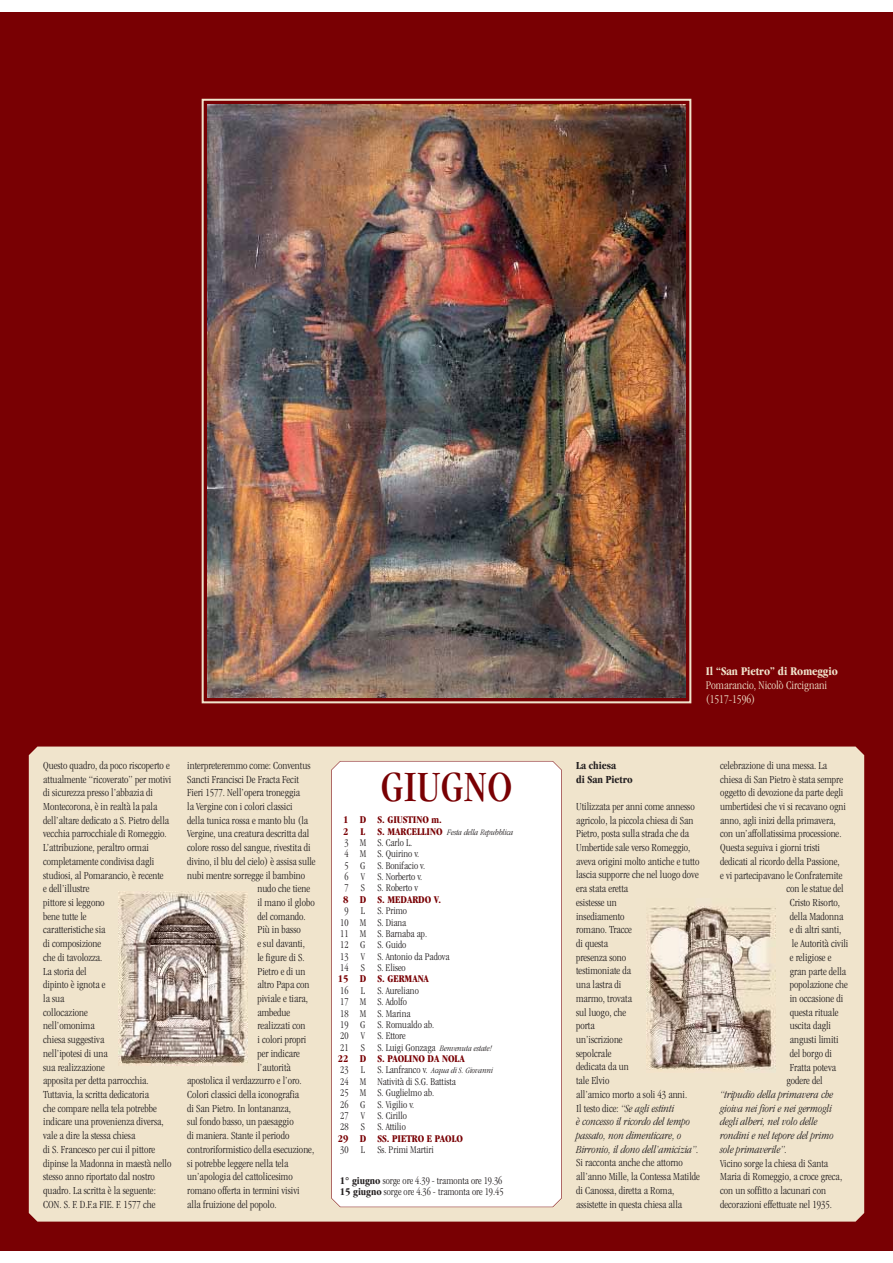
<style>
.page{position:relative;width:893px;height:1263px;background:#fff}
.page>*{position:absolute;margin:0;border:0;box-sizing:border-box;transform-origin:0 0}
.t1{font:condensed 44.7px "Garamond";letter-spacing:.02em;color:#790003}
.t2{font:300 condensed 12.15px/14.2px "Garamond";color:#f0e4cc}
.t3{font:700 condensed 12.15px "Garamond";color:#f0e4cc}
.t4{font:300 condensed 11.1px/13.6px "Garamond";color:#231f20}
.t5{font:italic 300 condensed 11.1px/13.6px "Garamond";color:#231f20}
.t6{font:700 condensed 11.1px/13.6px "Garamond";color:#231f20}
.t7{font:300 condensed 10.65px/11.4px "Garamond";color:#231f20}
.t8{font:700 condensed 10.65px "Garamond";color:#790004}
.t9{font:italic 300 condensed 8.7px "Garamond";color:#231f20}
.s1{font-weight:700;font-style:normal;font-size:10.65px;color:#790004}
.s2{font-style:italic;font-size:8.7px}
.s3{font-weight:700;color:#790004}
.s4{font-style:normal;font-size:10.65px}
.s5{font-weight:700}
.s6{font-style:italic}
</style>
<div class="page">
<div style="left:0;top:12px;width:892px;height:1238px;background:#790003"></div>
<div style="left:29px;top:747px;width:835px;height:475px;background:#f0e4cc"></div>
<div style="left:331px;top:761px;width:230px;height:446px;background:#fff"></div>
<img style="left:118px;top:891px;width:129px;height:174px">
<img style="left:646px;top:899px;width:129px;height:173px">
<div style="left:202px;top:99px;width:489px;height:604px;border:2px solid #f0e4cc"></div>
<img style="left:207px;top:105px;width:478px;height:593px">
<p class="t4" style="left:43px;top:759px;width:130px">Questo quadro, da poco riscoperto e attualmente “ricoverato” per motivi di sicurezza presso l’abbazia di<br>Montecorona, è in realtà la pala dell’altare dedicato a S. Pietro della vecchia parrocchiale di Romeggio.<br>L’attribuzione, peraltro ormai completamente condivisa dagli studiosi, al Pomarancio, è recente<br>e dell’illustre<br>pittore si leggono<br>bene tutte le<br>caratteristiche sia<br>di composizione<br>che di tavolozza.<br>La storia del<br>dipinto è ignota e<br>la sua<br>collocazione<br>nell’omonima<br>chiesa suggestiva<br>nell’ipotesi di una<br>sua realizzazione<br>apposita per detta parrocchia.<br>Tuttavia, la scritta dedicatoria<br>che compare nella tela potrebbe indicare una provenienza diversa, vale a dire la stessa chiesa<br>di S. Francesco per cui il pittore dipinse la Madonna in maestà nello stesso anno riportato dal nostro quadro. La scritta è la seguente:<br>CON. S. F. D.F.a FIE. F. 1577 che</p>
<p class="t4" style="left:187px;top:759px;width:125px">interpreteremmo come: Conventus</p>
<p class="t4" style="left:187px;top:773px;width:113px">Sancti Francisci De Fracta Fecit</p>
<p class="t4" style="left:187px;top:787px;width:114px">Fieri 1577. Nell’opera troneggia</p>
<p class="t4" style="left:187px;top:800px;width:107px">la Vergine con i colori classici</p>
<p class="t4" style="left:187px;top:814px;width:122px">della tunica rossa e manto blu (la</p>
<p class="t4" style="left:187px;top:828px;width:124px">Vergine, una creatura descritta dal</p>
<p class="t4" style="left:187px;top:842px;width:125px">colore rosso del sangue, rivestita di</p>
<p class="t4" style="left:187px;top:855px;width:130px">divino, il blu del cielo) è assisa sulle</p>
<p class="t4" style="left:187px;top:869px;width:119px">nubi mentre sorregge il bambino</p>
<p class="t4" style="left:257px;top:883px;width:54px">nudo che tiene</p>
<p class="t4" style="left:257px;top:896px;width:59px">il mano il globo</p>
<p class="t4" style="left:257px;top:910px;width:50px">del comando.</p>
<p class="t4" style="left:257px;top:924px;width:45px">Più in basso</p>
<p class="t4" style="left:257px;top:938px;width:49px">e sul davanti,</p>
<p class="t4" style="left:257px;top:951px;width:49px">le figure di S.</p>
<p class="t4" style="left:257px;top:965px;width:50px">Pietro e di un</p>
<p class="t4" style="left:257px;top:979px;width:54px">altro Papa con</p>
<p class="t4" style="left:257px;top:992px;width:52px">piviale e tiara,</p>
<p class="t4" style="left:257px;top:1006px;width:34px">ambedue</p>
<p class="t4" style="left:257px;top:1020px;width:50px">realizzati con</p>
<p class="t4" style="left:257px;top:1034px;width:51px">i colori propri</p>
<p class="t4" style="left:257px;top:1047px;width:44px">per indicare</p>
<p class="t4" style="left:257px;top:1061px;width:35px">l’autorità</p>
<p class="t4" style="left:187px;top:1075px;width:116px">apostolica il verdazzurro e l’oro.</p>
<p class="t4" style="left:187px;top:1088px;width:113px">Colori classici della iconografia</p>
<p class="t4" style="left:187px;top:1102px;width:105px">di San Pietro. In lontananza,</p>
<p class="t4" style="left:187px;top:1116px;width:108px">sul fondo basso, un paesaggio</p>
<p class="t4" style="left:187px;top:1130px;width:104px">di maniera. Stante il periodo</p>
<p class="t4" style="left:187px;top:1143px;width:128px">controriformistico della esecuzione,</p>
<p class="t4" style="left:187px;top:1157px;width:103px">si potrebbe leggere nella tela</p>
<p class="t4" style="left:187px;top:1171px;width:107px">un’apologia del cattolicesimo</p>
<p class="t4" style="left:187px;top:1184px;width:114px">romano offerta in termini visivi</p>
<p class="t4" style="left:187px;top:1198px;width:91px">alla fruizione del popolo.</p>
<h1 class="t1" style="left:380px;top:770px;width:133px">GIUGNO</h1>
<p class="t8" style="left:343px;top:816px;width:100px">1 D S. GIUSTINO m.</p>
<p class="t9" style="left:343px;top:828px;width:172px"><span class="s1">2 L S. MARCELLINO</span> Festa della Repubblica</p>
<p class="t7" style="left:344px;top:838px;width:82px">3 M S. Carlo L.<br>4 M S. Quirino v.<br>5 G S. Bonifacio v.<br>6 V S. Norberto v.<br>7 S S. Roberto v</p>
<p class="t8" style="left:343px;top:895px;width:99px">8 D S. MEDARDO V.</p>
<p class="t7" style="left:340px;top:906px;width:111px;text-indent:4px">9 L S. Primo<br>10 M S. Diana<br>11 M S. Barnaba ap.<br>12 G S. Guido<br>13 V S. Antonio da Padova<br>14 S S. Eliseo</p>
<p class="t8" style="left:338px;top:975px;width:93px">15 D S. GERMANA</p>
<p class="t7" style="left:338px;top:985px;width:156px">16 L S. Aureliano<br>17 M S. Adolfo<br>18 M S. Marina<br>19 G S. Romualdo ab.<br>20 V S. Ettore<br>21 S S. Luigi Gonzaga <span class="s2">Benvenuta estate!<br></span><span class="s3">22 D S. PAOLINO DA NOLA</span></p>
<p class="t9" style="left:340px;top:1067px;width:154px"><span class="s4">23 L S. Lanfranco v.</span> Acqua di S. Giovanni</p>
<p class="t7" style="left:340px;top:1076px;width:117px">24 M Natività di S.G. Battista<br>25 M S. Guglielmo ab.<br>26 G S. Vigilio v.<br>27 V S. Cirillo<br>28 S S. Attilio</p>
<p class="t8" style="left:338px;top:1134px;width:126px">29 D SS. PIETRO E PAOLO</p>
<p class="t7" style="left:340px;top:1145px;width:95px">30 L Ss. Primi Martiri</p>
<p class="t7" style="left:340px;top:1176px;width:165px"><span class="s5">1° giugno</span> sorge ore 4.39 - tramonta ore 19.36<br><span class="s5">15 giugno</span> sorge ore 4.36 - tramonta ore 19.45</p>
<p class="t3" style="left:705px;top:666px;width:134px">Il “San Pietro” di Romeggio</p>
<p class="t2" style="left:705px;top:679px;width:123px">Pomarancio, Nicolò Circignani (1517-1596)</p>
<p class="t6" style="left:576px;top:759px;width:58px">La chiesa<br>di San Pietro</p>
<p class="t4" style="left:576px;top:800px;width:125px">Utilizzata per anni come annesso agricolo, la piccola chiesa di San<br>Pietro, posta sulla strada che da<br>Umbertide sale verso Romeggio, aveva origini molto antiche e tutto lascia supporre che nel luogo dove era stata eretta<br>esistesse un<br>insediamento<br>romano. Tracce<br>di questa<br>presenza sono<br>testimoniate da<br>una lastra di<br>marmo, trovata<br>sul luogo, che<br>porta<br>un’iscrizione<br>sepolcrale<br>dedicata da un<br>tale Elvio<br>all’amico morto a soli 43 anni.<br>Il testo dice: <span class="s6">“Se agli estinti<br>è concesso il ricordo del tempo passato, non dimenticare, o<br>Birronio, il dono dell’amicizia”.</span></p>
<p class="t4" style="left:576px;top:1157px;width:125px">Si racconta anche che attorno all’anno Mille, la Contessa Matilde di Canossa, diretta a Roma, assistette in questa chiesa alla</p>
<p class="t4" style="left:720px;top:759px;width:109px">celebrazione di una messa. La</p>
<p class="t4" style="left:720px;top:773px;width:124px">chiesa di San Pietro è stata sempre</p>
<p class="t4" style="left:720px;top:787px;width:125px">oggetto di devozione da parte degli</p>
<p class="t4" style="left:720px;top:800px;width:127px">umbertidesi che vi si recavano ogni</p>
<p class="t4" style="left:720px;top:814px;width:117px">anno, agli inizi della primavera,</p>
<p class="t4" style="left:720px;top:828px;width:123px">con un’affollatissima processione.</p>
<p class="t4" style="left:720px;top:842px;width:101px">Questa seguiva i giorni tristi</p>
<p class="t4" style="left:720px;top:855px;width:121px">dedicati al ricordo della Passione,</p>
<p class="t4" style="left:720px;top:869px;width:124px">e vi partecipavano le Confraternite</p>
<p class="t4" style="left:786px;top:883px;width:59px">con le statue del</p>
<p class="t4" style="left:789px;top:896px;width:52px">Cristo Risorto,</p>
<p class="t4" style="left:789px;top:910px;width:55px">della Madonna</p>
<p class="t4" style="left:789px;top:924px;width:53px">e di altri santi,</p>
<p class="t4" style="left:792px;top:938px;width:58px">le Autorità civili</p>
<p class="t4" style="left:789px;top:951px;width:43px">e religiose e</p>
<p class="t4" style="left:789px;top:965px;width:58px">gran parte della</p>
<p class="t4" style="left:789px;top:979px;width:60px">popolazione che</p>
<p class="t4" style="left:789px;top:992px;width:55px">in occasione di</p>
<p class="t4" style="left:789px;top:1006px;width:50px">questa rituale</p>
<p class="t4" style="left:789px;top:1020px;width:43px">uscita dagli</p>
<p class="t4" style="left:789px;top:1034px;width:50px">angusti limiti</p>
<p class="t4" style="left:789px;top:1047px;width:44px">del borgo di</p>
<p class="t4" style="left:789px;top:1061px;width:48px">Fratta poteva</p>
<p class="t4" style="left:786px;top:1075px;width:38px">godere del</p>
<p class="t5" style="left:720px;top:1088px;width:115px">“tripudio della primavera che gioiva nei fiori e nei germogli degli alberi, nel volo delle rondini e nel tepore del primo sole primaverile”.</p>
<p class="t4" style="left:720px;top:1157px;width:123px">Vicino sorge la chiesa di Santa<br>Maria di Romeggio, a croce greca, con un soffitto a lacunari con decorazioni effettuate nel 1935.</p>
</div>
